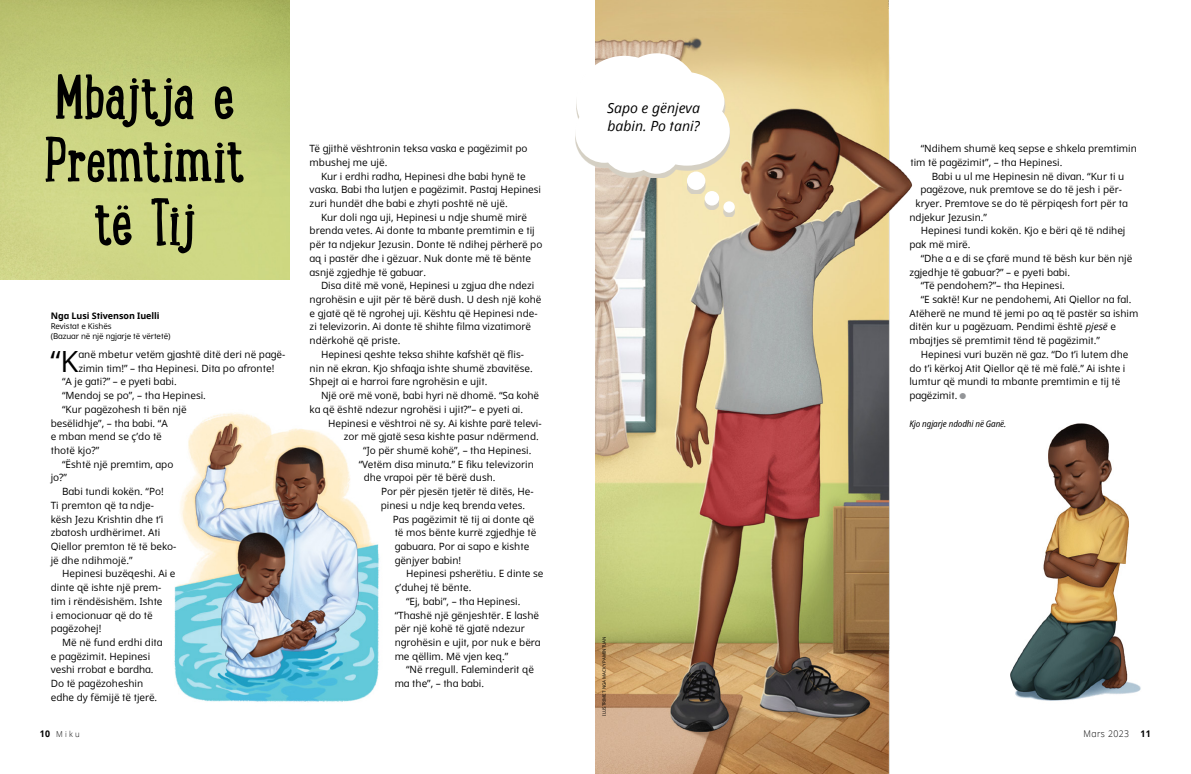
<style>
.page{position:relative;width:1191px;height:774px;background:#fff}
.page>*{position:absolute;margin:0;border:0;box-sizing:border-box;transform-origin:0 0}
.ARTCL_title{font:68.8px/63px "Lunch Box Slab";letter-spacing:-.015em;color:#000;text-align:center}
.ARTCL_para_first{font:29.2px "Dots Solidlds Lat";color:#000}
.ARTCL_kicker{font:italic 14px "Dots Solidlds Lat";color:#000}
.ARTCL_para{font:10px/13.7px "Dots Solidlds Lat";color:#000}
.ARTCL_para_first-2{font:10px/13.7px "Dots Solidlds Lat";color:#000}
.t1{font:300 9.2px "Dots Solidlds Lat";letter-spacing:.05em;color:#000;scale:.95 1}
.POP_para{font:italic 9px "Dots Solid Condlds Lat";letter-spacing:-.01em;color:#000}
.ARTCL-BY_para_first{font:700 9px "Dots Solidlds Lat";letter-spacing:-.005em;color:#000}
.t2{font:300 8.2px "Dots Solidlds Lat";color:#000;scale:.95 1}
.ARTCL-BY_para{font:8px "Dots Solidlds Lat";letter-spacing:-.005em;color:#000}
.FIGimg-CRDT_para{font:4.5px "Dots Solidlds Lat";color:#000}
.s1{font-style:italic}
.s2{font-family:"Ding P Ilds Dpi";font-size:8.5px;color:#939598}
.s3{font-weight:700;font-size:9.2px}
.s4{font-weight:700}
</style>
<div class="page">
<img style="left:595px;top:7px;width:318px;height:767px">
<img style="left:174px;top:413px;width:206px;height:290px">
<img style="left:1010px;top:423px;width:131px;height:278px">
<div style="left:723px;top:205px;width:12px;height:12px;background:#d5d0c4"></div>
<div style="left:723px;top:201px;width:12px;height:12px;background:#fff;border-radius:50%"></div>
<div style="left:704px;top:195px;width:15px;height:15px;background:#d5d0c4"></div>
<div style="left:704px;top:191px;width:15px;height:15px;background:#fff;border-radius:50%"></div>
<div style="left:687px;top:176px;width:18px;height:18px;background:#d5d0c4"></div>
<div style="left:687px;top:171px;width:18px;height:19px;background:#fff;border-radius:50%"></div>
<svg style="left:595px;top:58px;width:135px;height:120px"></svg>
<svg style="left:575px;top:53px;width:154px;height:121px"></svg>
<img style="left:0;top:0;width:289px;height:280px">
<p class="ARTCL_title" style="left:54px;top:64px;width:183px">Mbajtja e</p>
<p class="ARTCL_title" style="left:44px;top:127px;width:203px">Premtimit të Tij</p>
<p class="ARTCL-BY_para_first" style="left:51px;top:309px;width:110px">Nga Lusi Stivenson Iuelli</p>
<p class="ARTCL-BY_para" style="left:51px;top:320px;width:62px">Revistat e Kishës</p>
<p class="ARTCL-BY_para" style="left:51px;top:330px;width:121px">(Bazuar në një ngjarje të vërtetë)</p>
<p class="ARTCL_para_first" style="left:50px;top:340px;width:30px">“K</p>
<p class="ARTCL_para_first-2" style="left:79px;top:347px;width:208px">anë mbetur vetëm gjashtë ditë deri në pagë&shy;zimin tim!” – tha Hepinesi. Dita po afronte!</p>
<p class="ARTCL_para" style="left:62px;top:375px;width:116px">“A je gati?” – e pyeti babi.</p>
<p class="ARTCL_para" style="left:62px;top:389px;width:145px">“Mendoj se po”, – tha Hepinesi.</p>
<p class="ARTCL_para" style="left:51px;top:402px;width:137px;text-indent:11px">“Kur pagëzohesh ti bën një besëlidhje”, – tha babi. “A<br>e mban mend se ç’do të thotë kjo?”</p>
<p class="ARTCL_para" style="left:51px;top:457px;width:124px;text-indent:11px">“Është një premtim, apo jo?”</p>
<p class="ARTCL_para" style="left:51px;top:485px;width:127px;text-indent:11px">Babi tundi kokën. “Po!<br>Ti premton që ta ndje&shy;kësh Jezu Krishtin dhe t’i zbatosh urdhërimet. Ati<br>Qiellor premton të të beko&shy;jë dhe ndihmojë.”</p>
<p class="ARTCL_para" style="left:51px;top:567px;width:126px;text-indent:11px">Hepinesi buzëqeshi. Ai e dinte që ishte një prem&shy;tim i rëndësishëm. Ishte<br>i emocionuar që do të pagëzohej!</p>
<p class="ARTCL_para" style="left:51px;top:635px;width:113px;text-indent:11px">Më në fund erdhi dita e pagëzimit. Hepinesi veshi rrobat e bardha.<br>Do të pagëzoheshin edhe dy fëmijë të tjerë.</p>
<p class="ARTCL_para" style="left:310px;top:142px;width:219px">Të gjithë vështronin teksa vaska e pagëzimit po mbushej me ujë.</p>
<p class="ARTCL_para" style="left:310px;top:169px;width:233px;text-indent:11px">Kur i erdhi radha, Hepinesi dhe babi hynë te vaska. Babi tha lutjen e pagëzimit. Pastaj Hepinesi zuri hundët dhe babi e zhyti poshtë në ujë.</p>
<p class="ARTCL_para" style="left:310px;top:210px;width:234px;text-indent:11px">Kur doli nga uji, Hepinesi u ndje shumë mirë brenda vetes. Ai donte ta mbante premtimin e tij për ta ndjekur Jezusin. Donte të ndihej përherë po aq i pastër dhe i gëzuar. Nuk donte më të bënte asnjë zgjedhje të gabuar.</p>
<p class="ARTCL_para" style="left:310px;top:279px;width:233px;text-indent:11px">Disa ditë më vonë, Hepinesi u zgjua dhe ndezi ngrohësin e ujit për të bërë dush. U desh një kohë e gjatë që të ngrohej uji. Kështu që Hepinesi nde&shy;zi televizorin. Ai donte të shihte filma vizatimorë ndërkohë që priste.</p>
<p class="ARTCL_para" style="left:310px;top:347px;width:225px;text-indent:11px">Hepinesi qeshte teksa shihte kafshët që flis&shy;nin në ekran. Kjo shfaqja ishte shumë zbavitëse.<br>Shpejt ai e harroi fare ngrohësin e ujit.</p>
<p class="ARTCL_para" style="left:310px;top:389px;width:231px;text-indent:11px">Një orë më vonë, babi hyri në dhomë. “Sa kohë ka që është ndezur ngrohësi i ujit?”– e pyeti ai.</p>
<p class="ARTCL_para" style="left:328px;top:416px;width:215px;text-align:right">Hepinesi e vështroi në sy. Ai kishte parë televi&shy;zor më gjatë sesa kishte pasur ndërmend.</p>
<p class="ARTCL_para" style="left:363px;top:443px;width:170px">“Jo për shumë kohë”, – tha Hepinesi.</p>
<p class="ARTCL_para" style="left:359px;top:457px;width:177px">“Vetëm disa minuta.” E fiku televizorin</p>
<p class="ARTCL_para" style="left:364px;top:471px;width:133px">dhe vrapoi për të bërë dush.</p>
<p class="ARTCL_para" style="left:381px;top:485px;width:154px">Por për pjesën tjetër të ditës, He-</p>
<p class="ARTCL_para" style="left:381px;top:498px;width:146px">pinesi u ndje keq brenda vetes.</p>
<p class="ARTCL_para" style="left:393px;top:512px;width:143px">Pas pagëzimit të tij ai donte që</p>
<p class="ARTCL_para" style="left:395px;top:526px;width:143px">të mos bënte kurrë zgjedhje të</p>
<p class="ARTCL_para" style="left:395px;top:539px;width:136px">gabuara. Por ai sapo e kishte</p>
<p class="ARTCL_para" style="left:395px;top:553px;width:68px">gënjyer babin!</p>
<p class="ARTCL_para" style="left:395px;top:567px;width:150px;text-indent:11px">Hepinesi psherëtiu. E dinte se ç’duhej të bënte.</p>
<p class="ARTCL_para" style="left:395px;top:594px;width:147px;text-indent:11px">“Ej, babi”, – tha Hepinesi. “Thashë një gënjeshtër. E lashë për një kohë të gjatë ndezur ngrohësin e ujit, por nuk e bëra me qëllim. Më vjen keq.”</p>
<p class="ARTCL_para" style="left:395px;top:663px;width:141px;text-indent:11px">“Në rregull. Faleminderit që ma the”, – tha babi.</p>
<p class="ARTCL_kicker" style="left:607px;top:97px;width:94px">Sapo e gënjeva</p>
<p class="ARTCL_kicker" style="left:607px;top:115px;width:94px">babin. Po tani?</p>
<p class="FIGimg-CRDT_para" style="left:601px;top:716px;width:81px;rotate:-90deg">ILUSTRIMET NGA MACKY PAMINTUAN</p>
<p class="ARTCL_para" style="left:910px;top:142px;width:228px;text-indent:10px">“Ndihem shumë keq sepse e shkela premtimin tim të pagëzimit”, – tha Hepinesi.</p>
<p class="ARTCL_para" style="left:931px;top:169px;width:194px">Babi u ul me Hepinesin në divan. “Kur ti u</p>
<p class="ARTCL_para" style="left:920px;top:183px;width:203px">pagëzove, nuk premtove se do të jesh i për-</p>
<p class="ARTCL_para" style="left:915px;top:197px;width:214px">kryer. Premtove se do të përpiqesh fort për ta</p>
<p class="ARTCL_para" style="left:909px;top:210px;width:79px">ndjekur Jezusin.”</p>
<p class="ARTCL_para" style="left:909px;top:224px;width:217px;text-indent:11px">Hepinesi tundi kokën. Kjo e bëri që të ndihej pak më mirë.</p>
<p class="ARTCL_para" style="left:909px;top:251px;width:224px;text-indent:11px">“Dhe a e di se çfarë mund të bësh kur bën një zgjedhje të gabuar?” – e pyeti babi.</p>
<p class="ARTCL_para" style="left:920px;top:279px;width:146px">“Të pendohem?”– tha Hepinesi.</p>
<p class="ARTCL_para" style="left:909px;top:293px;width:230px;text-indent:11px">“E saktë! Kur ne pendohemi, Ati Qiellor na fal.<br>Atëherë ne mund të jemi po aq të pastër sa ishim ditën kur u pagëzuam. Pendimi është <span class="s1">pjesë</span> e mbajtjes së premtimit tënd të pagëzimit.”</p>
<p class="ARTCL_para" style="left:909px;top:347px;width:221px;text-indent:11px">Hepinesi vuri buzën në gaz. “Do t’i lutem dhe do t’i kërkoj Atit Qiellor që të më falë.” Ai ishte i lumtur që mundi ta mbante premtimin e tij të pagëzimit. <span class="s2">●</span></p>
<p class="POP_para" style="left:909px;top:417px;width:98px">Kjo ngjarje ndodhi në Ganë.</p>
<p class="t2" style="left:40px;top:728px;width:43px"><span class="s3">10</span> Miku</p>
<p class="t1" style="left:1083px;top:727px;width:73px">Mars 2023 <span class="s4">11</span></p>
</div>
